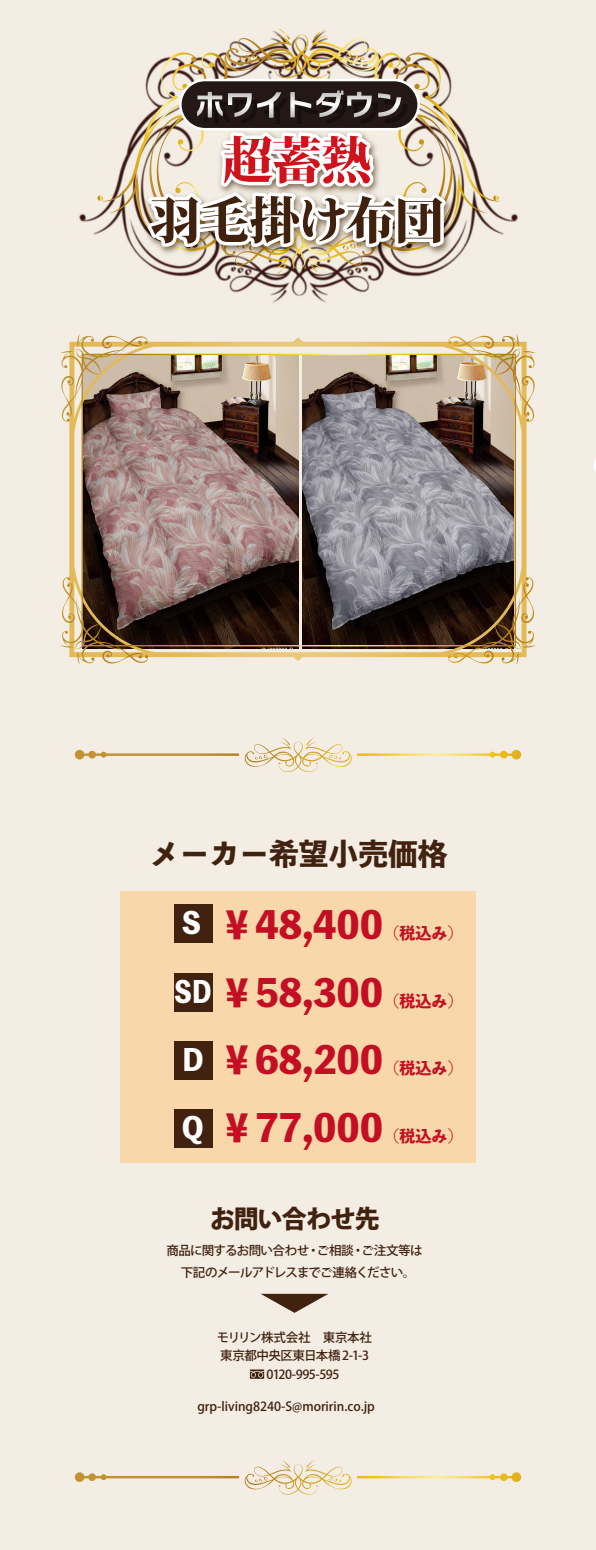
<style>
.page{position:relative;width:596px;height:1550px;background:#fff}
.page>*{position:absolute;margin:0;border:0;box-sizing:border-box;transform-origin:0 0}
.t1{font:800 50.1px "Koz Min Pr 6 N";letter-spacing:-.03em;color:#40210e}
.t2{font:800 50.1px "Koz Min Pr 6 N";color:#cf121b}
.t3{font:800 37.1px "Toppan Bunkyu Midashi Gothic Std N";color:#c30e23}
.t4{font:800 29.7px "Toppan Bunkyu Midashi Gothic Std N";color:#41210f}
.t5{font:800 29.5px "Toppan Bunkyu Midashi Gothic Std N";color:#fff}
.t6{font:800 29.5px "Toppan Bunkyu Midashi Gothic Std N";color:#fff;scale:.92 1}
.t7{font:800 25px "Koz Go Pro";letter-spacing:-.035em;color:#41210f}
.t8{font:800 16px "Toppan Bunkyu Midashi Gothic Std N";color:#c30e23}
.t9{font:500 12.5px/21.9px "Koz Go Pro";letter-spacing:-.05em;color:#41210f;text-align:center}
.t10{font:500 12.5px "Koz Go Pro";letter-spacing:-.03em;color:#41210f}
.t11{font:500 12.5px "Koz Go Pro";color:#41210f}
</style>
<div class="page">
<div style="left:0;top:0;width:595px;height:1549px;background:#f3ede3"></div>
<img style="left:79px;top:196px;width:439px;height:107px">
<svg style="left:492px;top:195px;width:6px;height:6px"></svg>
<svg style="left:329px;top:755px;width:12px;height:4px"></svg>
<svg style="left:306px;top:737px;width:9px;height:8px"></svg>
<svg style="left:75px;top:737px;width:223px;height:30px"></svg>
<svg style="left:356px;top:750px;width:165px;height:9px"></svg>
<svg style="left:329px;top:1477px;width:12px;height:4px"></svg>
<svg style="left:306px;top:1460px;width:9px;height:7px"></svg>
<svg style="left:75px;top:1460px;width:223px;height:29px"></svg>
<svg style="left:356px;top:1472px;width:165px;height:9px"></svg>
<div style="left:120px;top:891px;width:355px;height:68px;background:#f8d8aa"></div>
<div style="left:174px;top:903px;width:38px;height:39px;background:#41210f"></div>
<div style="left:120px;top:959px;width:355px;height:68px;background:#f8d8aa"></div>
<div style="left:174px;top:973px;width:38px;height:38px;background:#41210f"></div>
<div style="left:120px;top:1027px;width:355px;height:68px;background:#f8d8aa"></div>
<div style="left:174px;top:1040px;width:38px;height:39px;background:#41210f"></div>
<div style="left:120px;top:1095px;width:355px;height:68px;background:#f8d8aa"></div>
<div style="left:174px;top:1108px;width:38px;height:39px;background:#41210f"></div>
<img style="left:69px;top:337px;width:457px;height:324px">
<svg style="left:467px;top:334px;width:50px;height:20px"></svg>
<svg style="left:250px;top:1369px;width:14px;height:9px"></svg>
<svg style="left:261px;top:1293px;width:67px;height:19px"></svg>
<svg style="left:593px;top:313px;width:3px;height:189px"></svg>
<svg style="left:97px;top:28px;width:388px;height:247px"></svg>
<h1 class="t2" style="left:223px;top:132px;width:150px">超蓄熱</h1>
<h1 class="t1" style="left:150px;top:192px;width:296px">羽毛掛け布団</h1>
<h3 class="t4" style="left:150px;top:831px;width:298px">メーカー希望小売価格</h3>
<h3 class="t5" style="left:182px;top:900px;width:21px">S</h3>
<h2 class="t3" style="left:218px;top:896px;width:166px">￥48,400</h2>
<p class="t8" style="left:383px;top:920px;width:81px">（税込み）</p>
<h3 class="t6" style="left:174px;top:969px;width:42px">SD</h3>
<h2 class="t3" style="left:218px;top:964px;width:166px">￥58,300</h2>
<p class="t8" style="left:383px;top:988px;width:81px">（税込み）</p>
<h3 class="t5" style="left:182px;top:1037px;width:23px">D</h3>
<h2 class="t3" style="left:218px;top:1031px;width:166px">￥68,200</h2>
<p class="t8" style="left:383px;top:1055px;width:81px">（税込み）</p>
<h3 class="t5" style="left:182px;top:1104px;width:23px">Q</h3>
<h2 class="t3" style="left:218px;top:1099px;width:166px">￥77,000</h2>
<p class="t8" style="left:383px;top:1123px;width:81px">（税込み）</p>
<h3 class="t7" style="left:210px;top:1202px;width:171px">お問い合わせ先</h3>
<p class="t9" style="left:166px;top:1239px;width:257px">商品に関するお問い合わせ・ご相談・ご注文等は下記のメールアドレスまでご連絡ください。</p>
<p class="t10" style="left:217px;top:1329px;width:156px">モリリン株式会社 東京本社</p>
<p class="t10" style="left:266px;top:1366px;width:75px">0120-995-595</p>
<p class="t10" style="left:220px;top:1347px;width:150px">東京都中央区東日本橋 2-1-3</p>
<p class="t11" style="left:197px;top:1398px;width:179px">grp-living8240-S@moririn.co.jp</p>
</div>
